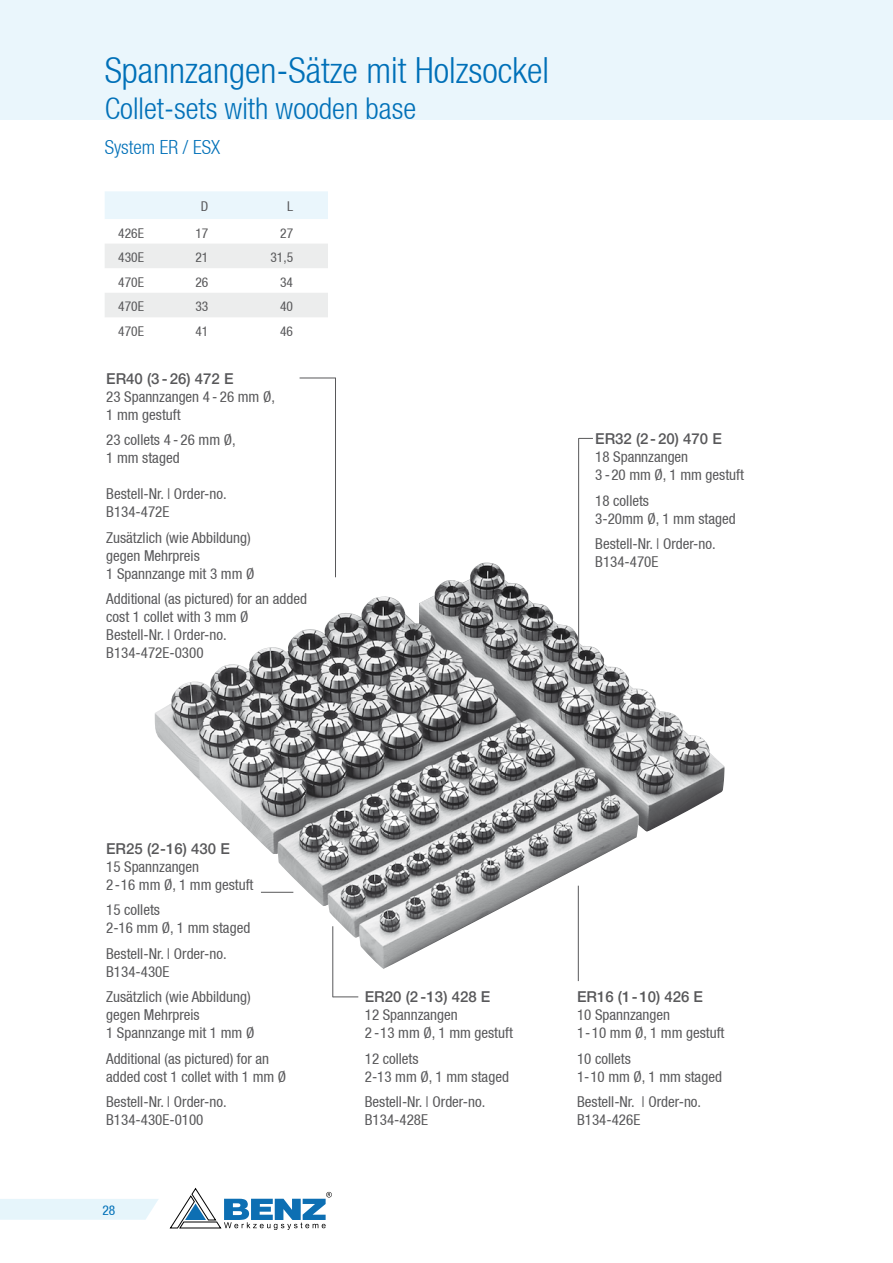
<style>
.page{position:relative;width:893px;height:1263px;background:#fff}
.page>*{position:absolute;margin:0;border:0;box-sizing:border-box;transform-origin:0 0}
.t1{font:300 condensed 36px "Helvetica Neue LT";color:#0070b8}
.t2{font:300 condensed 30px "Helvetica Neue LT";color:#0070b8}
.t3{font:300 condensed 19.5px "Helvetica Neue LT";color:#0070b8}
.t4{font:condensed 15px/18px "Helvetica Neue LT";color:#58585a}
.t5{font:500 15px "Helvetica Neue LT";color:#58585a}
.t6{font:condensed 13.5px "Helvetica Neue LT";color:#58585a}
.t7{font:condensed 13.5px "Helvetica Neue LT";color:#0070b8}
</style>
<div class="page">
<div style="left:0;top:0;width:893px;height:119px;background:#eaf6fc"></div>
<svg style="left:170px;top:1188px;width:162px;height:42px"></svg>
<div style="left:0;top:1199px;width:159px;height:21px;background:#e6f5fb"></div>
<img style="left:154px;top:563px;width:571px;height:406px">
<hr style="left:578px;top:886px;width:1px;height:95px;background:#58585a">
<hr style="left:578px;top:438px;width:1px;height:217px;background:#58585a">
<hr style="left:335px;top:378px;width:1px;height:199px;background:#58585a">
<hr style="left:300px;top:378px;width:36px;height:1px;background:#58585a">
<hr style="left:261px;top:892px;width:32px;height:1px;background:#58585a">
<svg style="left:579px;top:438px;width:14px;height:1px"></svg>
<hr style="left:332px;top:926px;width:1px;height:71px;background:#58585a">
<svg style="left:333px;top:996px;width:25px;height:1px"></svg>
<div style="left:105px;top:191px;width:223px;height:28px;background:#eaf6fc"></div>
<svg style="left:105px;top:244px;width:223px;height:73px"></svg>
<h1 class="t1" style="left:105px;top:50px;width:446px">Spannzangen-Sätze mit Holzsockel</h1>
<h2 class="t2" style="left:105px;top:91px;width:313px">Collet-sets with wooden base</h2>
<h3 class="t3" style="left:105px;top:136px;width:117px">System ER / ESX</h3>
<p class="t6" style="left:201px;top:199px;width:9px">D</p>
<p class="t6" style="left:287px;top:199px;width:7px">L</p>
<p class="t6" style="left:118px;top:225px;width:27px">426E</p>
<p class="t6" style="left:195px;top:225px;width:14px">17</p>
<p class="t6" style="left:280px;top:225px;width:14px">27</p>
<p class="t6" style="left:118px;top:250px;width:27px">430E</p>
<p class="t6" style="left:195px;top:250px;width:14px">21</p>
<p class="t6" style="left:270px;top:250px;width:24px">31,5</p>
<p class="t6" style="left:118px;top:274px;width:27px">470E</p>
<p class="t6" style="left:195px;top:274px;width:14px">26</p>
<p class="t6" style="left:280px;top:274px;width:14px">34</p>
<p class="t6" style="left:118px;top:299px;width:27px">470E</p>
<p class="t6" style="left:195px;top:299px;width:14px">33</p>
<p class="t6" style="left:280px;top:299px;width:14px">40</p>
<p class="t6" style="left:118px;top:323px;width:27px">470E</p>
<p class="t6" style="left:195px;top:323px;width:14px">41</p>
<p class="t6" style="left:280px;top:323px;width:14px">46</p>
<p class="t5" style="left:106px;top:370px;width:129px">ER40 (3- 26) 472 E</p>
<p class="t4" style="left:106px;top:387px;width:170px">23 Spannzangen 4- 26 mm Ø,<br>1 mm gestuft</p>
<p class="t4" style="left:106px;top:431px;width:131px">23 collets 4- 26 mm Ø,<br>1 mm staged</p>
<p class="t4" style="left:106px;top:485px;width:122px">Bestell-Nr. | Order-no.<br>B134-472E</p>
<p class="t4" style="left:106px;top:528px;width:150px">Zusätzlich (wie Abbildung) gegen Mehrpreis<br>1 Spannzange mit 3 mm Ø</p>
<p class="t4" style="left:106px;top:590px;width:202px">Additional (as pictured) for an added cost 1 collet with 3 mm Ø<br>Bestell-Nr. | Order-no.<br>B134-472E-0300</p>
<p class="t5" style="left:595px;top:430px;width:128px">ER32 (2- 20) 470 E</p>
<p class="t4" style="left:595px;top:448px;width:150px">18 Spannzangen<br>3 -20 mm Ø, 1 mm gestuft</p>
<p class="t4" style="left:595px;top:491px;width:142px">18 collets<br>3-20mm Ø, 1 mm staged</p>
<p class="t4" style="left:595px;top:535px;width:122px">Bestell-Nr. | Order-no.<br>B134-470E</p>
<p class="t5" style="left:106px;top:839px;width:125px">ER25 (2-16) 430 E</p>
<p class="t4" style="left:106px;top:857px;width:149px">15 Spannzangen<br>2-16 mm Ø, 1 mm gestuft</p>
<p class="t4" style="left:106px;top:901px;width:146px">15 collets<br>2-16 mm Ø, 1 mm staged</p>
<p class="t4" style="left:106px;top:944px;width:122px">Bestell-Nr. | Order-no.<br>B134-430E</p>
<p class="t4" style="left:106px;top:988px;width:150px">Zusätzlich (wie Abbildung) gegen Mehrpreis<br>1 Spannzange mit 1 mm Ø</p>
<p class="t4" style="left:106px;top:1049px;width:182px">Additional (as pictured) for an added cost 1 collet with 1 mm Ø</p>
<p class="t4" style="left:106px;top:1093px;width:122px">Bestell-Nr. | Order-no.<br>B134-430E-0100</p>
<p class="t7" style="left:103px;top:1202px;width:14px">28</p>
<p class="t5" style="left:365px;top:988px;width:127px">ER20 (2 -13) 428 E</p>
<p class="t4" style="left:365px;top:1006px;width:150px">12 Spannzangen<br>2 -13 mm Ø, 1 mm gestuft</p>
<p class="t4" style="left:365px;top:1049px;width:146px">12 collets<br>2-13 mm Ø, 1 mm staged</p>
<p class="t4" style="left:365px;top:1093px;width:122px">Bestell-Nr. | Order-no.<br>B134-428E</p>
<p class="t5" style="left:577px;top:988px;width:127px">ER16 (1-10) 426 E</p>
<p class="t4" style="left:577px;top:1006px;width:149px">10 Spannzangen<br>1-10 mm Ø, 1 mm gestuft</p>
<p class="t4" style="left:577px;top:1049px;width:146px">10 collets<br>1-10 mm Ø, 1 mm staged</p>
<p class="t4" style="left:577px;top:1093px;width:126px">Bestell-Nr. | Order-no.<br>B134-426E</p>
</div>
